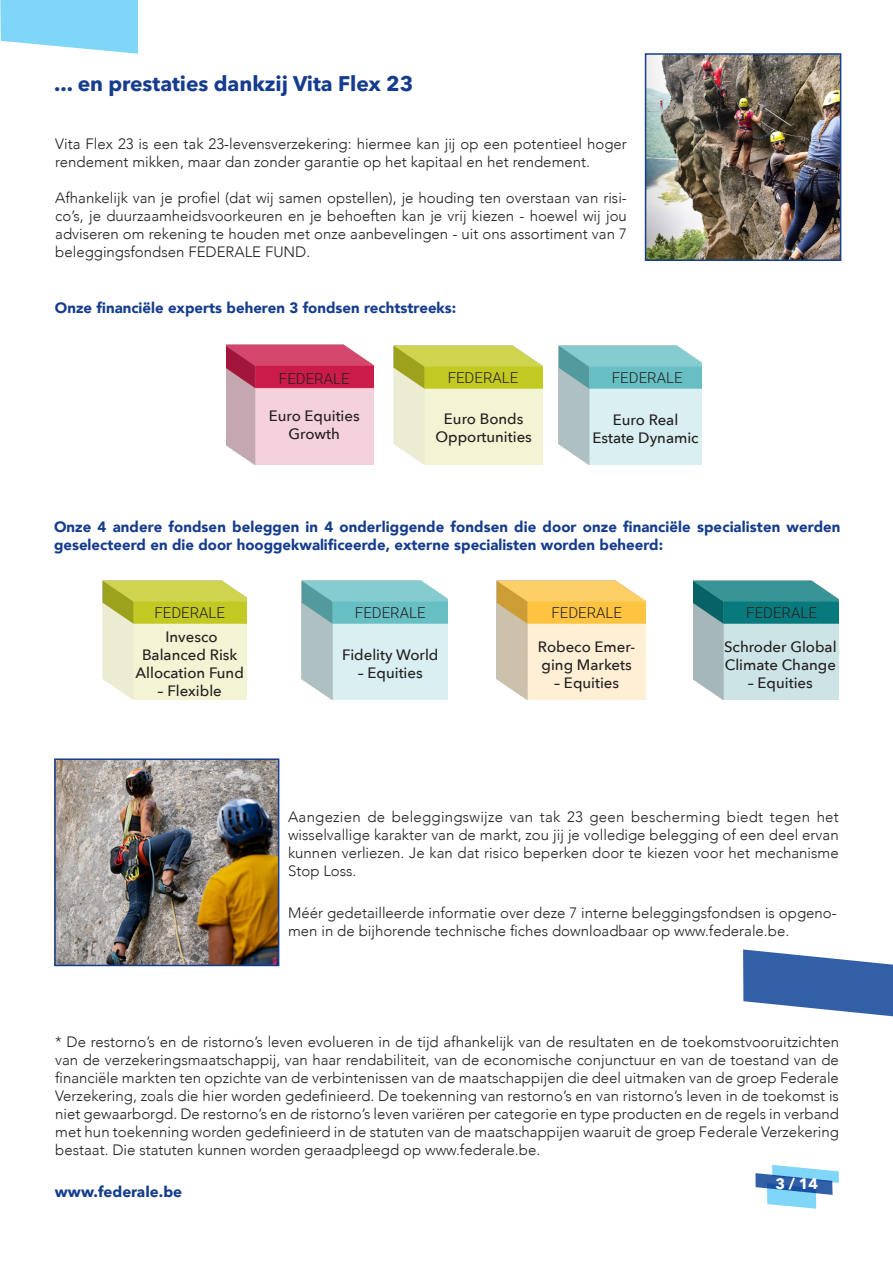
<style>
.page{position:relative;width:893px;height:1263px;background:#fff}
.page>*{position:absolute;margin:0;border:0;box-sizing:border-box;transform-origin:0 0}
.Header_3{font:700 21px "Avenir Next Cyr";color:#153c8d}
.t1{font:300 15px/18px "Avenir";color:#231f20;text-align:justify}
.t2{font:900 15px/18px "Avenir";color:#153c8d}
.t3{font:500 15px/18px "Avenir Next";color:#231f20}
.t4{font:300 15px "Roboto";color:#231f20}
.t5{font:700 15px "Avenir Next Cyr";color:#153c8d}
.t6{font:700 15px "Avenir Next Cyr";color:#fff}
</style>
<div class="page">
<img style="left:227px;top:345px;width:146px;height:119px">
<img style="left:558px;top:345px;width:143px;height:119px">
<img style="left:394px;top:345px;width:148px;height:119px">
<img style="left:103px;top:580px;width:144px;height:119px">
<img style="left:302px;top:580px;width:145px;height:119px">
<img style="left:497px;top:580px;width:148px;height:119px">
<img style="left:693px;top:581px;width:146px;height:119px">
<img style="left:57px;top:761px;width:219px;height:202px">
<div style="left:54px;top:758px;width:225px;height:208px;border:2px solid #153c8d"></div>
<img style="left:648px;top:56px;width:190px;height:202px">
<div style="left:645px;top:53px;width:196px;height:208px;border:2px solid #153c8d"></div>
<svg style="left:743px;top:949px;width:150px;height:68px"></svg>
<svg style="left:0;top:0;width:138px;height:54px;background:#90dbf8"></svg>
<svg style="left:755px;top:1165px;width:84px;height:44px"></svg>
<p class="Header_3" style="left:54px;top:71px;width:361px">... en prestaties dankzij Vita Flex 23</p>
<p class="t1" style="left:55px;top:135px;width:573px">Vita Flex 23 is een tak 23-levensverzekering: hiermee kan jij op een potentieel hoger rendement mikken, maar dan zonder garantie op het kapitaal en het rendement.</p>
<p class="t1" style="left:55px;top:189px;width:573px">Afhankelijk van je profiel (dat wij samen opstellen), je houding ten overstaan van risi&shy;co’s, je duurzaamheidsvoorkeuren en je behoeften kan je vrij kiezen - hoewel wij jou adviseren om rekening te houden met onze aanbevelingen - uit ons assortiment van 7 beleggingsfondsen FEDERALE FUND.</p>
<p class="t2" style="left:55px;top:298px;width:403px">Onze financiële experts beheren 3 fondsen rechtstreeks:</p>
<p class="t4" style="left:279px;top:368px;width:72px">FEDERALE</p>
<p class="t4" style="left:448px;top:367px;width:72px">FEDERALE</p>
<p class="t4" style="left:612px;top:367px;width:72px">FEDERALE</p>
<p class="t3" style="left:269px;top:406px;width:93px">Euro Equities</p>
<p class="t3" style="left:289px;top:424px;width:53px">Growth</p>
<p class="t3" style="left:444px;top:409px;width:81px">Euro Bonds</p>
<p class="t3" style="left:435px;top:427px;width:98px">Opportunities</p>
<p class="t3" style="left:613px;top:410px;width:67px">Euro Real</p>
<p class="t3" style="left:592px;top:428px;width:108px">Estate Dynamic</p>
<p class="t2" style="left:54px;top:518px;width:788px">Onze 4 andere fondsen beleggen in 4 onderliggende fondsen die door onze financiële specialisten werden geselecteerd en die door hooggekwalificeerde, externe specialisten worden beheerd:</p>
<p class="t4" style="left:154px;top:602px;width:72px">FEDERALE</p>
<p class="t4" style="left:355px;top:602px;width:72px">FEDERALE</p>
<p class="t4" style="left:551px;top:602px;width:72px">FEDERALE</p>
<p class="t4" style="left:746px;top:602px;width:72px">FEDERALE</p>
<p class="t3" style="left:166px;top:627px;width:54px">Invesco</p>
<p class="t3" style="left:136px;top:645px;width:110px;text-align:center">Balanced Risk<br>Allocation Fund</p>
<p class="t3" style="left:158px;top:681px;width:66px">– Flexible</p>
<p class="t3" style="left:342px;top:645px;width:98px">Fidelity World</p>
<p class="t3" style="left:358px;top:663px;width:66px">– Equities</p>
<p class="t3" style="left:538px;top:637px;width:99px">Robeco Emer&shy;ging Markets</p>
<p class="t3" style="left:554px;top:673px;width:66px">– Equities</p>
<p class="t3" style="left:724px;top:637px;width:114px">Schroder Global<br>Climate Change</p>
<p class="t3" style="left:748px;top:673px;width:66px">– Equities</p>
<p class="t1" style="left:288px;top:807px;width:552px">Aangezien de beleggingswijze van tak 23 geen bescherming biedt tegen het wisselvallige karakter van de markt, zou jij je volledige belegging of een deel ervan kunnen verliezen. Je kan dat risico beperken door te kiezen voor het mechanisme Stop Loss.</p>
<p class="t1" style="left:288px;top:903px;width:550px">Méér gedetailleerde informatie over deze 7 interne beleggingsfondsen is opgeno&shy;men in de bijhorende technische fiches downloadbaar op www.federale.be.</p>
<p class="t1" style="left:55px;top:1033px;width:785px">* De restorno’s en de ristorno’s leven evolueren in de tijd afhankelijk van de resultaten en de toekomstvooruitzichten van de verzekeringsmaatschappij, van haar rendabiliteit, van de economische conjunctuur en van de toestand van de financiële markten ten opzichte van de verbintenissen van de maatschappijen die deel uitmaken van de groep Federale Verzekering, zoals die hier worden gedefinieerd. De toekenning van restorno’s en van ristorno’s leven in de toekomst is niet gewaarborgd. De restorno’s en de ristorno’s leven variëren per categorie en type producten en de regels in verband met hun toekenning worden gedefinieerd in de statuten van de maatschappijen waaruit de groep Federale Verzekering bestaat. Die statuten kunnen worden geraadpleegd op www.federale.be.</p>
<p class="t5" style="left:55px;top:1182px;width:129px">www.federale.be</p>
<p class="t6" style="left:775px;top:1174px;width:44px">3 / 14</p>
</div>
